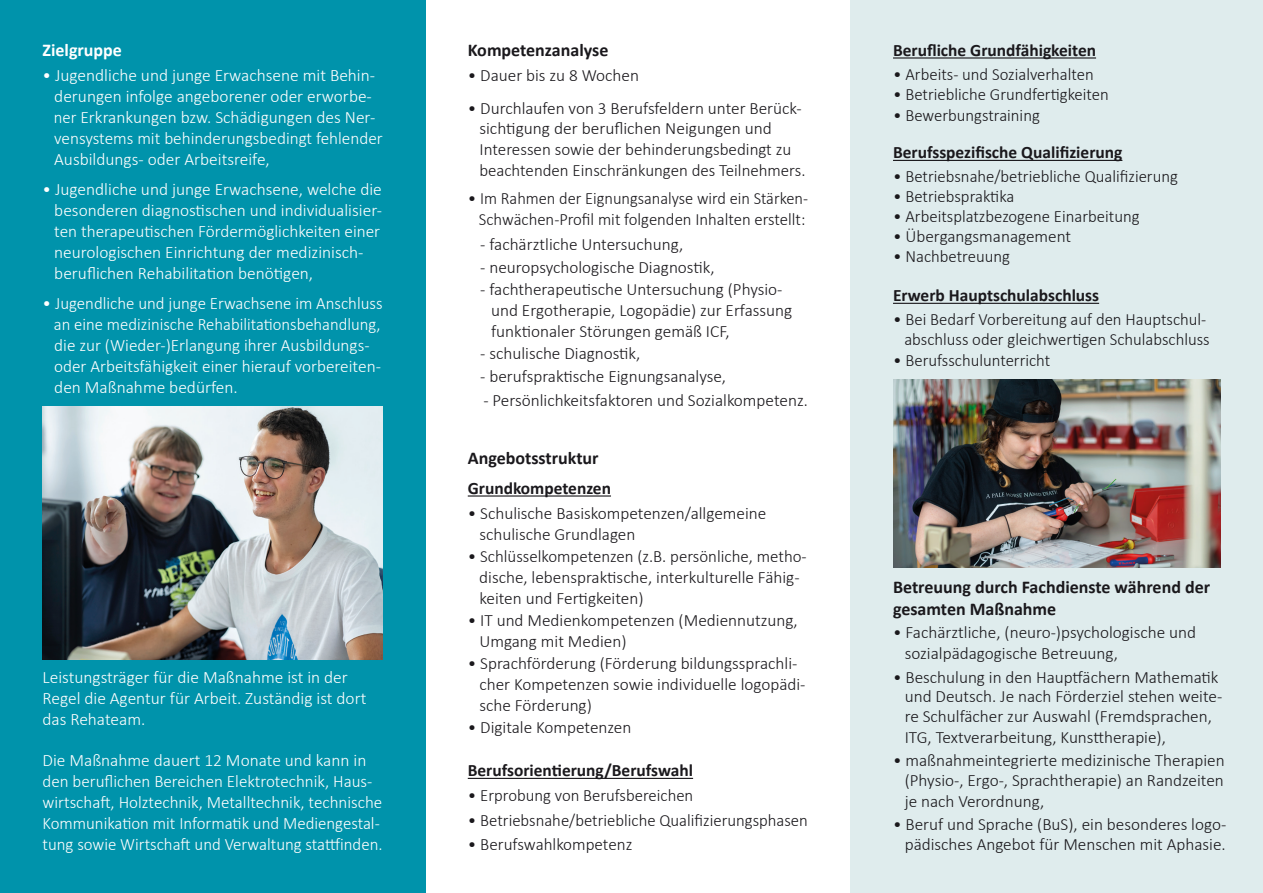
<style>
.page{position:relative;width:1263px;height:893px;background:#fff}
.page>*{position:absolute;margin:0;border:0;box-sizing:border-box;transform-origin:0 0}
.t1{font:700 18px/21.6px "Calibri";color:#1a181c}
.t2{font:700 18px "Calibri";color:#fff}
.t3{font:300 17.4px/20.9px "Calibri";color:#fff}
.t4{font:700 17.4px "Calibri";color:#1a181c}
.t5{font:300 17.25px/20.7px "Calibri";color:#1a181c}
</style>
<div class="page">
<div style="left:0;top:0;width:425px;height:893px;background:#0093ab"></div>
<div style="left:850px;top:0;width:413px;height:893px;background:#dfeced"></div>
<hr style="left:468px;top:495px;width:143px;height:2px;background:#1a181c">
<hr style="left:468px;top:778px;width:225px;height:1px;background:#1a181c">
<hr style="left:893px;top:57px;width:203px;height:2px;background:#1a181c">
<hr style="left:893px;top:160px;width:229px;height:1px;background:#1a181c">
<hr style="left:893px;top:303px;width:206px;height:1px;background:#1a181c">
<img style="left:893px;top:379px;width:327px;height:189px">
<img style="left:43px;top:406px;width:340px;height:253px">
<p class="t2" style="left:43px;top:37px;width:81px">Zielgruppe</p>
<p class="t3" style="left:54px;top:65px;width:330px;text-indent:-11px">• Jugendliche und junge Erwachsene mit Behin&shy;derungen infolge angeborener oder erworbe&shy;ner Erkrankungen bzw. Schädigungen des Ner&shy;vensystems mit behinderungsbedingt fehlender Ausbildungs- oder Arbeitsreife,</p>
<p class="t3" style="left:54px;top:179px;width:329px;text-indent:-12px">• Jugendliche und junge Erwachsene, welche die besonderen diagnostischen und individualisier&shy;ten therapeutischen Fördermöglichkeiten einer neurologischen Einrichtung der medizinisch&shy;beruflichen Rehabilitation benötigen,</p>
<p class="t3" style="left:54px;top:293px;width:330px;text-indent:-11px">• Jugendliche und junge Erwachsene im Anschluss an eine medizinische Rehabilitationsbehandlung, die zur (Wieder-)Erlangung ihrer Ausbildungs&shy;oder Arbeitsfähigkeit einer hierauf vorbereiten&shy;den Maßnahme bedürfen.</p>
<p class="t3" style="left:43px;top:667px;width:325px">Leistungsträger für die Maßnahme ist in der<br>Regel die Agentur für Arbeit. Zuständig ist dort das Rehateam.</p>
<p class="t3" style="left:43px;top:750px;width:342px">Die Maßnahme dauert 12 Monate und kann in den beruflichen Bereichen Elektrotechnik, Haus&shy;wirtschaft, Holztechnik, Metalltechnik, technische Kommunikation mit Informatik und Mediengestal&shy;tung sowie Wirtschaft und Verwaltung stattfinden.</p>
<p class="t1" style="left:468px;top:39px;width:142px">Kompetenzanalyse</p>
<p class="t5" style="left:468px;top:65px;width:173px">• Dauer bis zu 8 Wochen</p>
<p class="t5" style="left:479px;top:98px;width:328px;text-indent:-12px">• Durchlaufen von 3 Berufsfeldern unter Berück&shy;sichtigung der beruflichen Neigungen und Interessen sowie der behinderungsbedingt zu beachtenden Einschränkungen des Teilnehmers.</p>
<p class="t5" style="left:468px;top:188px;width:342px;text-align:center">• Im Rahmen der Eignungsanalyse wird ein Stärken-<br>Schwächen-Profil mit folgenden Inhalten erstellt:</p>
<p class="t5" style="left:480px;top:234px;width:204px">- fachärztliche Untersuchung,</p>
<p class="t5" style="left:480px;top:256px;width:236px">- neuropsychologische Diagnostik,</p>
<p class="t5" style="left:491px;top:279px;width:303px;text-indent:-11px">- fachtherapeutische Untersuchung (Physio&shy;und Ergotherapie, Logopädie) zur Erfassung funktionaler Störungen gemäß ICF,</p>
<p class="t5" style="left:480px;top:343px;width:162px">- schulische Diagnostik,</p>
<p class="t5" style="left:480px;top:365px;width:247px">- berufspraktische Eignungsanalyse,</p>
<p class="t5" style="left:483px;top:390px;width:326px">- Persönlichkeitsfaktoren und Sozialkompetenz.</p>
<p class="t1" style="left:468px;top:447px;width:132px">Angebotsstruktur</p>
<p class="t4" style="left:468px;top:476px;width:145px">Grundkompetenzen</p>
<p class="t5" style="left:479px;top:503px;width:288px;text-indent:-12px">• Schulische Basiskompetenzen/allgemeine schulische Grundlagen</p>
<p class="t5" style="left:479px;top:546px;width:329px;text-indent:-11px">• Schlüsselkompetenzen (z.B. persönliche, metho&shy;dische, lebenspraktische, interkulturelle Fähig&shy;keiten und Fertigkeiten)</p>
<p class="t5" style="left:479px;top:610px;width:320px;text-indent:-12px">• IT und Medienkompetenzen (Mediennutzung,<br>Umgang mit Medien)</p>
<p class="t5" style="left:479px;top:653px;width:328px;text-indent:-12px">• Sprachförderung (Förderung bildungssprachli&shy;cher Kompetenzen sowie individuelle logopädi&shy;sche Förderung)</p>
<p class="t5" style="left:468px;top:717px;width:165px">• Digitale Kompetenzen</p>
<p class="t4" style="left:468px;top:758px;width:227px">Berufsorientierung/Berufswahl</p>
<p class="t5" style="left:468px;top:785px;width:227px">• Erprobung von Berufsbereichen</p>
<p class="t5" style="left:468px;top:809px;width:342px">• Betriebsnahe/betriebliche Qualifizierungsphasen</p>
<p class="t5" style="left:468px;top:834px;width:166px">• Berufswahlkompetenz</p>
<p class="t4" style="left:893px;top:38px;width:205px">Berufliche Grundfähigkeiten</p>
<p class="t5" style="left:893px;top:64px;width:202px">• Arbeits- und Sozialverhalten</p>
<p class="t5" style="left:893px;top:84px;width:217px">• Betriebliche Grundfertigkeiten</p>
<p class="t5" style="left:893px;top:104px;width:148px">• Bewerbungstraining</p>
<p class="t4" style="left:893px;top:140px;width:231px">Berufsspezifische Qualifizierung</p>
<p class="t5" style="left:893px;top:166px;width:286px">• Betriebsnahe/betriebliche Qualifizierung</p>
<p class="t5" style="left:893px;top:186px;width:123px">• Betriebspraktika</p>
<p class="t5" style="left:893px;top:206px;width:248px">• Arbeitsplatzbezogene Einarbeitung</p>
<p class="t5" style="left:893px;top:226px;width:180px">• Übergangsmanagement</p>
<p class="t5" style="left:893px;top:245px;width:118px">• Nachbetreuung</p>
<p class="t4" style="left:893px;top:283px;width:208px">Erwerb Hauptschulabschluss</p>
<p class="t5" style="left:893px;top:310px;width:318px;line-height:19.8px;text-align:right">• Bei Bedarf Vorbereitung auf den Hauptschul&shy;abschluss oder gleichwertigen Schulabschluss</p>
<p class="t5" style="left:893px;top:350px;width:159px">• Berufsschulunterricht</p>
<p class="t1" style="left:893px;top:576px;width:319px">Betreuung durch Fachdienste während der gesamten Maßnahme</p>
<p class="t5" style="left:905px;top:622px;width:293px;text-indent:-12px">• Fachärztliche, (neuro-)psychologische und sozialpädagogische Betreuung,</p>
<p class="t5" style="left:905px;top:667px;width:319px;line-height:20px;text-indent:-12px">• Beschulung in den Hauptfächern Mathematik und Deutsch. Je nach Förderziel stehen weite&shy;re Schulfächer zur Auswahl (Fremdsprachen, ITG, Textverarbeitung, Kunsttherapie),</p>
<p class="t5" style="left:905px;top:750px;width:321px;line-height:20.1px;text-align:justify;text-indent:-12px">• maßnahmeintegrierte medizinische Therapien (Physio-, Ergo-, Sprachtherapie) an Randzeiten je nach Verordnung,</p>
<p class="t5" style="left:893px;top:815px;width:335px;line-height:19.5px;text-align:right">• Beruf und Sprache (BuS), ein besonderes logo&shy;pädisches Angebot für Menschen mit Aphasie.</p>
</div>
